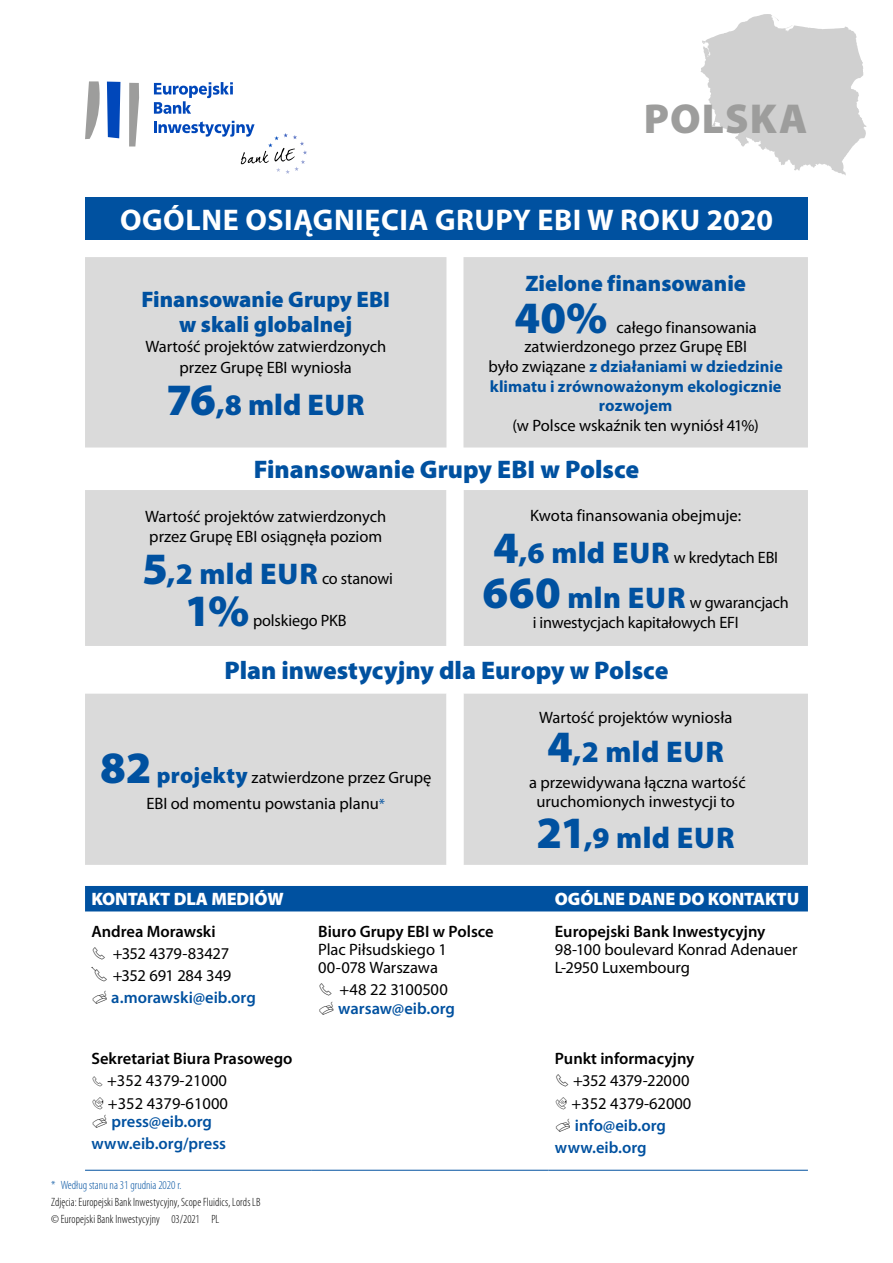
<style>
.page{position:relative;width:893px;height:1263px;background:#fff}
.page>*{position:absolute;margin:0;border:0;box-sizing:border-box;transform-origin:0 0}
.t1{font:900 45px "Myriad Pro";color:#0051a0}
.t2{font:900 42px "Myriad Pro";letter-spacing:.025em;color:#9d9d9c}
.t3{font:700 30px "Myriad Pro";letter-spacing:.02em;color:#fff}
.t4{font:900 30px "Myriad Pro";letter-spacing:.015em;color:#0051a0}
.t5{font:900 25.5px "Myriad Pro";color:#0051a0}
.t6{font:900 22.5px/25.5px "Myriad Pro";color:#0051a0;text-align:center}
.t7{font:900 18px "Myriad Pro";letter-spacing:-.005em;color:#fff}
.t8{font:16.5px/19.8px "Myriad Pro";color:#000;text-align:center}
.t9{font:600 16.5px/22.2px "Myriad Pro";color:#0051a0}
.t10{font:600 16.5px "Myriad Pro";color:#000}
.t11{font:700 16.5px "Myriad Pro";color:#0051a0}
.t12{font:16.5px "Myriad Pro";letter-spacing:-.025em;color:#000}
.t13{font:300 condensed 12px "Myriad Pro";letter-spacing:.01em;color:#000}
.t14{font:300 condensed 12px "Myriad Pro";color:#0051a0}
.s1{font-size:45px}
.s2{font-weight:400;color:#000}
.s3{font-weight:900;font-size:45px;color:#0051a0}
.s4{font-weight:900;font-size:30px;color:#0051a0}
.s5{font-weight:900;font-size:22.5px;color:#0051a0}
.s6{font-size:15px;color:#0051a0}
.s7{color:#000}
</style>
<div class="page">
<svg style="left:701px;top:14px;width:166px;height:161px"></svg>
<svg style="left:85px;top:81px;width:15px;height:58px"></svg>
<svg style="left:107px;top:82px;width:13px;height:56px"></svg>
<svg style="left:129px;top:83px;width:10px;height:63px"></svg>
<svg style="left:154px;top:82px;width:79px;height:32px"></svg>
<svg style="left:154px;top:121px;width:153px;height:53px"></svg>
<div style="left:85px;top:886px;width:723px;height:25px;background:#0051a0"></div>
<hr style="left:85px;top:1170px;width:227px;height:1px;background:#0051a0">
<hr style="left:312px;top:1170px;width:237px;height:1px;background:#0051a0">
<hr style="left:549px;top:1170px;width:259px;height:1px;background:#0051a0">
<div style="left:85px;top:198px;width:723px;height:42px;background:#0051a0"></div>
<svg style="left:85px;top:257px;width:723px;height:608px;fill:#dadada"></svg>
<svg style="left:446px;top:490px;width:17px;height:375px"></svg>
<h2 class="t2" style="left:644px;top:95px;width:165px">POLSKA</h2>
<h3 class="t3" style="left:120px;top:203px;width:654px">OGÓLNE OSIĄGNIĘCIA GRUPY EBI W ROKU 2020</h3>
<h3 class="t6" style="left:525px;top:271px;width:222px">Zielone finansowanie</h3>
<h1 class="t1" style="left:515px;top:292px;width:94px">40%</h1>
<h3 class="t6" style="left:141px;top:287px;width:250px">Finansowanie Grupy EBI w skali globalnej</h3>
<p class="t8" style="left:145px;top:336px;width:242px;line-height:21px">Wartość projektów zatwierdzonych przez Grupę EBI wyniosła</p>
<h3 class="t4" style="left:167px;top:388px;width:200px"><span class="s1">76</span>,8 mld EUR</h3>
<p class="t8" style="left:616px;top:318px;width:142px">całego finansowania</p>
<p class="t8" style="left:524px;top:337px;width:224px">zatwierdzonego przez Grupę EBI</p>
<p class="t11" style="left:489px;top:357px;width:296px"><span class="s2">było związane</span> z działaniami w dziedzinie</p>
<p class="t11" style="left:490px;top:377px;width:293px">klimatu i zrównoważonym ekologicznie</p>
<p class="t11" style="left:599px;top:396px;width:75px">rozwojem</p>
<p class="t8" style="left:513px;top:415px;width:248px">(w Polsce wskaźnik ten wyniósł 41%)</p>
<h3 class="t5" style="left:254px;top:455px;width:387px">Finansowanie Grupy EBI w Polsce</h3>
<p class="t8" style="left:145px;top:507px;width:243px;text-align:left">Wartość projektów zatwierdzonych przez Grupę EBI osiągnęła poziom</p>
<p class="t8" style="left:142px;top:569px;width:252px"><span class="s3">5</span><span class="s4">,2 mld EUR</span> co stanowi</p>
<h1 class="t1" style="left:185px;top:585px;width:66px">1%</h1>
<p class="t8" style="left:530px;top:506px;width:212px">Kwota finansowania obejmuje:</p>
<p class="t8" style="left:493px;top:548px;width:286px"><span class="s3">4</span><span class="s4">,6 mld EUR</span> w kredytach EBI</p>
<p class="t8" style="left:482px;top:593px;width:308px"><span class="s3">660</span> <span class="s4">mln EUR</span> w gwarancjach i inwestycjach kapitałowych EFI</p>
<h3 class="t5" style="left:225px;top:656px;width:445px">Plan inwestycyjny dla Europy w Polsce</h3>
<p class="t8" style="left:253px;top:611px;width:95px">polskiego PKB</p>
<p class="t8" style="left:100px;top:765px;width:333px;line-height:25.5px"><span class="s3">82</span> <span class="s5">projekty</span> zatwierdzone przez Grupę<br>EBI od momentu powstania planu<span class="s6">*</span></p>
<p class="t8" style="left:539px;top:708px;width:195px">Wartość projektów wyniosła</p>
<h3 class="t4" style="left:547px;top:735px;width:178px"><span class="s1">4</span>,2 mld EUR</h3>
<p class="t8" style="left:529px;top:772px;width:218px">a przewidywana łączna wartość uruchomionych inwestycji to</p>
<h3 class="t4" style="left:536px;top:821px;width:200px"><span class="s1">21</span>,9 mld EUR</h3>
<p class="t7" style="left:91px;top:889px;width:194px">KONTAKT DLA MEDIÓW</p>
<p class="t7" style="left:555px;top:889px;width:246px">OGÓLNE DANE DO KONTAKTU</p>
<p class="t10" style="left:91px;top:922px;width:126px">Andrea Morawski</p>
<p class="t12" style="left:91px;top:944px;width:139px">✓ +352 4379-83427</p>
<p class="t9" style="left:111px;top:965px;width:146px;text-indent:-20px"><span class="s7">✔</span> <span class="s2">+352 691 284 349 </span>a.morawski@eib.org</p>
<p class="t10" style="left:318px;top:922px;width:177px">Biuro Grupy EBI w Polsce</p>
<p class="t8" style="left:318px;top:940px;width:130px;line-height:18px;text-align:left">Plac Piłsudskiego 1<br>00-078 Warszawa</p>
<p class="t9" style="left:338px;top:980px;width:118px;line-height:19.5px;text-indent:-20px"><span class="s7">✓</span> <span class="s2">+48 22 3100500 </span>warsaw@eib.org</p>
<p class="t10" style="left:555px;top:922px;width:212px">Europejski Bank Inwestycyjny</p>
<p class="t8" style="left:555px;top:940px;width:244px;line-height:18px;text-align:left">98-100 boulevard Konrad Adenauer<br>L-2950 Luxembourg</p>
<p class="t10" style="left:91px;top:1049px;width:203px">Sekretariat Biura Prasowego</p>
<p class="t8" style="left:91px;top:1070px;width:138px;line-height:22.2px;text-align:right">✓ +352 4379-21000 +352 4379-61000</p>
<p class="t9" style="left:91px;top:1110px;width:136px;text-align:center">press@eib.org www.eib.org/press</p>
<p class="t14" style="left:51px;top:1179px;width:132px">* Według stanu na 31 grudnia 2020r.</p>
<p class="t13" style="left:51px;top:1195px;width:211px">Zdjęcia: Europejski Bank Inwestycyjny, Scope Fluidics, Lords LB</p>
<p class="t13" style="left:51px;top:1212px;width:170px">© Europejski Bank Inwestycyjny 03/2021 PL</p>
<p class="t10" style="left:555px;top:1049px;width:141px">Punkt informacyjny</p>
<p class="t8" style="left:555px;top:1070px;width:138px;line-height:22.2px;text-align:right">✓ +352 4379-22000 +352 4379-62000</p>
<p class="t9" style="left:555px;top:1114px;width:113px;text-indent:20px">info@eib.org www.eib.org</p>
</div>
